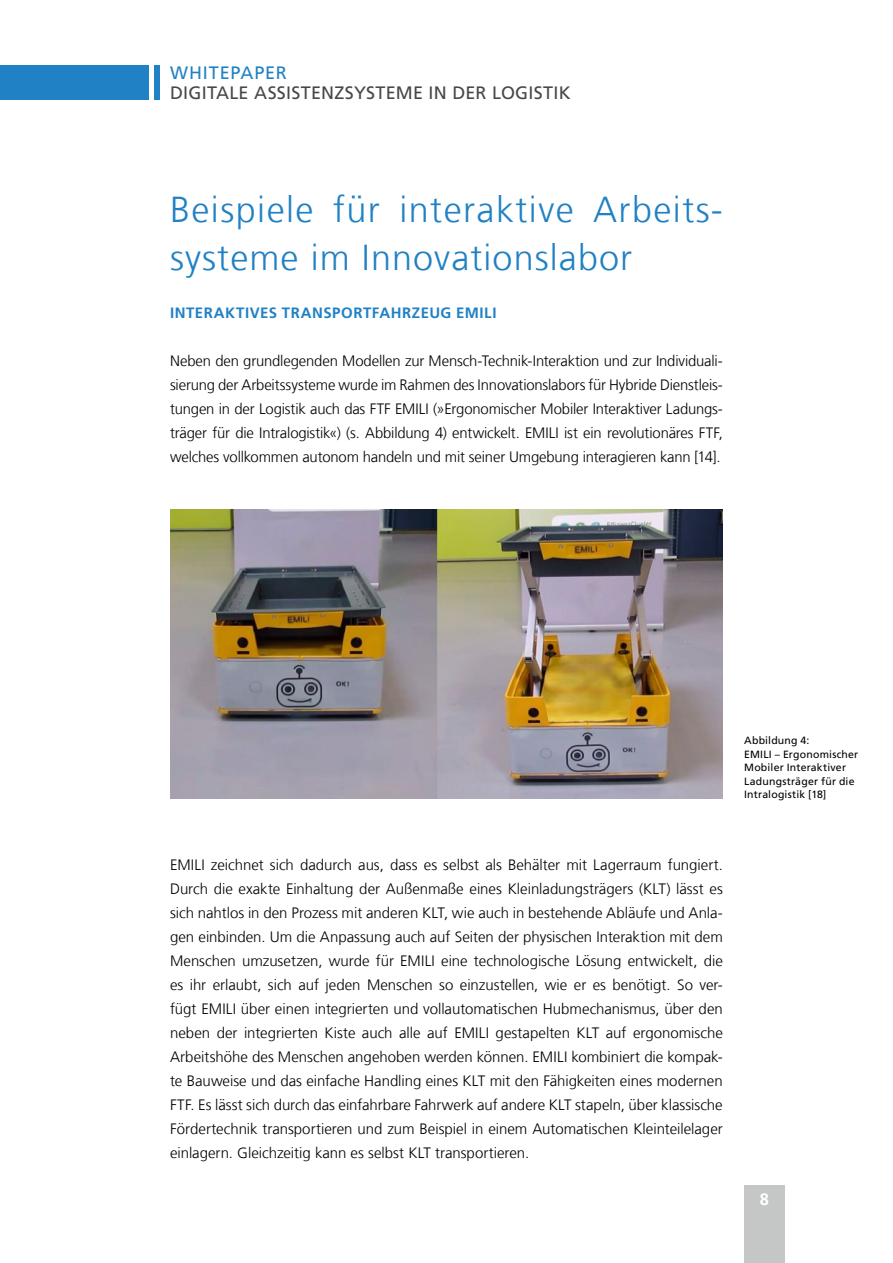
<style>
.page{position:relative;width:893px;height:1263px;background:#fff}
.page>*{position:absolute;margin:0;border:0;box-sizing:border-box;transform-origin:0 0}
.t1{font:300 36px/48px "Frutiger LT Com";letter-spacing:.04em;color:#2081c4}
.t2{font:18px "Frutiger LT Com";letter-spacing:.015em;color:#484847}
.t3{font:18px "Frutiger LT Com";letter-spacing:.045em;color:#2081c4}
.t4{font:700 16.5px "Frutiger LT Com";color:#fff}
.t5{font:300 15px/24px "Frutiger LT Com";letter-spacing:-.01em;color:#000;text-align:justify}
.t6{font:700 15px "Frutiger LT Com";letter-spacing:.035em;color:#2081c4}
.t7{font:10.5px/13.5px "Frutiger LT Com";letter-spacing:.02em;color:#000}
</style>
<div class="page">
<div style="left:744px;top:1185px;width:40px;height:78px;background:#c5c6c6"></div>
<div style="left:154px;top:65px;width:5px;height:35px;background:#2081c4"></div>
<div style="left:0;top:65px;width:149px;height:35px;background:#2081c4"></div>
<img style="left:170px;top:509px;width:553px;height:289px">
<p class="t3" style="left:170px;top:62px;width:118px">WHITEPAPER</p>
<p class="t2" style="left:170px;top:82px;width:402px">DIGITALE ASSISTENZSYSTEME IN DER LOGISTIK</p>
<h1 class="t1" style="left:170px;top:186px;width:554px">Beispiele für interaktive Arbeits&shy;systeme im Innovationslabor</h1>
<p class="t6" style="left:170px;top:304px;width:328px">INTERAKTIVES TRANSPORTFAHRZEUG EMILI</p>
<p class="t5" style="left:170px;top:349px;width:554px">Neben den grundlegenden Modellen zur Mensch-Technik-Interaktion und zur Individuali&shy;sierung der Arbeitssysteme wurde im Rahmen des Innovationslabors für Hybride Dienstleis&shy;tungen in der Logistik auch das FTF EMILI (»Ergonomischer Mobiler Interaktiver Ladungs&shy;träger für die Intralogistik«) (s. Abbildung 4) entwickelt. EMILI ist ein revolutionäres FTF, welches vollkommen autonom handeln und mit seiner Umgebung interagieren kann [14].</p>
<p class="t7" style="left:744px;top:734px;width:116px">Abbildung 4:<br>EMILI – Ergonomischer<br>Mobiler Interaktiver<br>Ladungsträger für die<br>Intralogistik [18]</p>
<p class="t5" style="left:170px;top:853px;width:554px">EMILI zeichnet sich dadurch aus, dass es selbst als Behälter mit Lagerraum fungiert.<br>Durch die exakte Einhaltung der Außenmaße eines Kleinladungsträgers (KLT) lässt es sich nahtlos in den Prozess mit anderen KLT, wie auch in bestehende Abläufe und Anla&shy;gen einbinden. Um die Anpassung auch auf Seiten der physischen Interaktion mit dem Menschen umzusetzen, wurde für EMILI eine technologische Lösung entwickelt, die es ihr erlaubt, sich auf jeden Menschen so einzustellen, wie er es benötigt. So ver&shy;fügt EMILI über einen integrierten und vollautomatischen Hubmechanismus, über den neben der integrierten Kiste auch alle auf EMILI gestapelten KLT auf ergonomische Arbeitshöhe des Menschen angehoben werden können. EMILI kombiniert die kompak&shy;te Bauweise und das einfache Handling eines KLT mit den Fähigkeiten eines modernen FTF. Es lässt sich durch das einfahrbare Fahrwerk auf andere KLT stapeln, über klassische Fördertechnik transportieren und zum Beispiel in einem Automatischen Kleinteilelager einlagern. Gleichzeitig kann es selbst KLT transportieren.</p>
<p class="t4" style="left:760px;top:1190px;width:11px">8</p>
</div>
